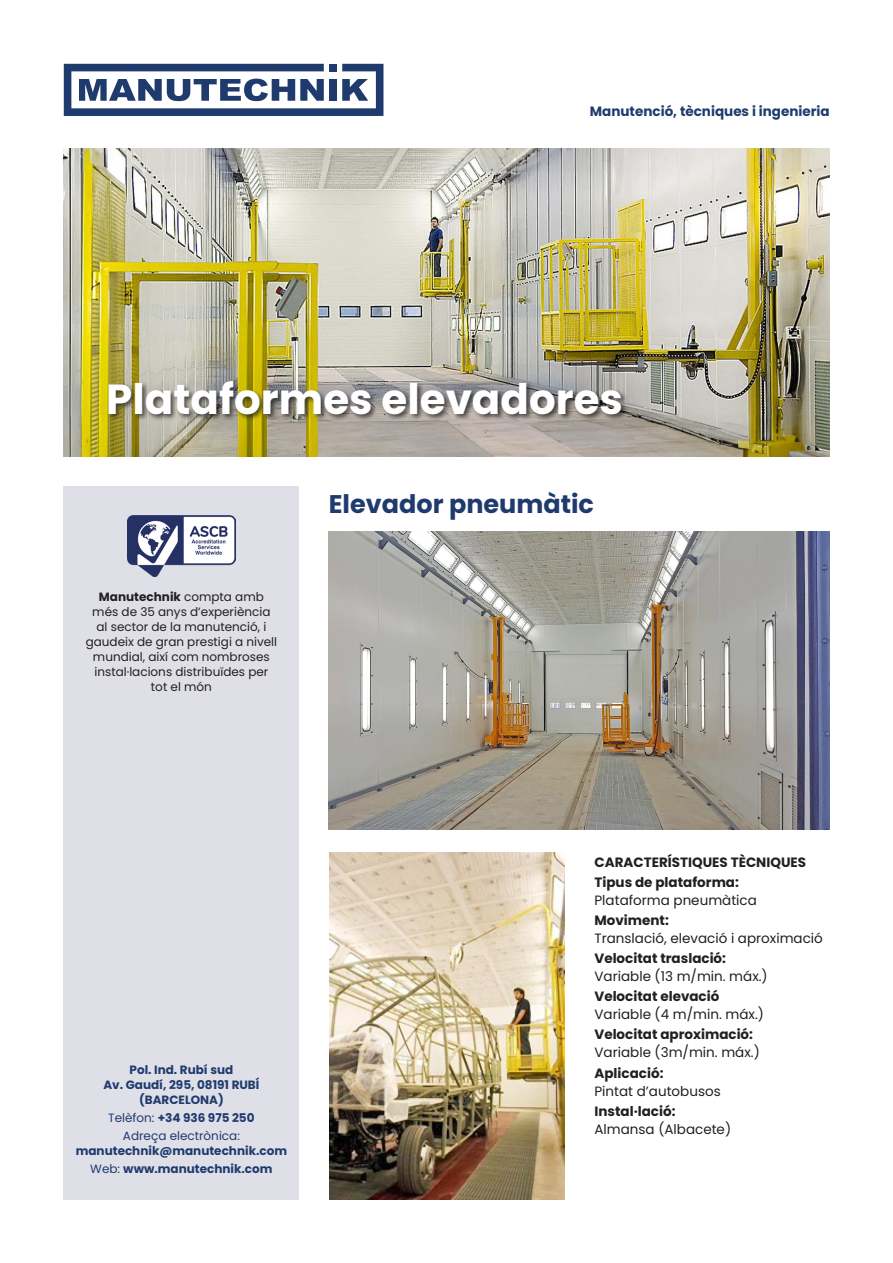
<style>
.page{position:relative;width:893px;height:1263px;background:#fff}
.page>*{position:absolute;margin:0;border:0;box-sizing:border-box;transform-origin:0 0}
.Títols{font:700 42px "Poppins";color:#fff}
.Subtítols{font:700 25.5px "Poppins";color:#1f3b6e}
.Texte_principal_sense_salt_de_línia{font:13.5px/18px "Poppins";color:#231f20}
.Texte_principal_sense_salt_de_línia-2{font:700 13.5px/18px "Poppins";color:#231f20}
.t1{font:700 13.5px "Poppins";color:#1f3b6e}
.t2{font:12px/15px "Poppins";color:#231f20;text-align:center}
.t3{font:700 12px/15px "Poppins";color:#1f3b6e;text-align:center}
.t4{font:12px/18px "Poppins";color:#1f3b6e;text-align:center}
.s1{font-weight:700}
.s2{font-weight:400}
</style>
<div class="page">
<div style="left:64px;top:486px;width:235px;height:713px;background:#dfdfe8"></div>
<img style="left:127px;top:516px;width:108px;height:60px">
<svg style="left:64px;top:64px;width:319px;height:52px"></svg>
<div style="left:329px;top:64px;width:8px;height:7px;background:#1f3b6e"></div>
<img style="left:64px;top:149px;width:765px;height:307px">
<div style="left:107px;top:379px;width:522px;height:43px;background:#231f20;opacity:.75"></div>
<img style="left:329px;top:853px;width:235px;height:346px">
<img style="left:329px;top:531px;width:501px;height:298px">
<p class="t1" style="left:590px;top:103px;width:241px">Manutenció, tècniques i ingenieria</p>
<p class="Títols" style="left:106px;top:375px;width:518px">Plataformes elevadores</p>
<p class="t2" style="left:86px;top:590px;width:193px"><span class="s1">Manutechnik</span> compta amb més de 35 anys d’experiència al sector de la manutenció, i gaudeix de gran prestigi a nivell mundial, així com nombroses instal·lacions distribuïdes per tot el món</p>
<p class="Subtítols" style="left:329px;top:489px;width:267px">Elevador pneumàtic</p>
<p class="t3" style="left:103px;top:1063px;width:157px">Pol. Ind. Rubí sud<br>Av. Gaudí, 295, 08191 RUBÍ (BARCELONA)</p>
<p class="t4" style="left:108px;top:1109px;width:148px">Telèfon: <span class="s1">+34 936 975 250<br></span>Adreça electrònica:</p>
<p class="t3" style="left:76px;top:1142px;width:213px;line-height:18px">manutechnik@manutechnik.com<br><span class="s2">Web:</span> www.manutechnik.com</p>
<p class="Texte_principal_sense_salt_de_línia-2" style="left:594px;top:853px;width:213px">CARACTERÍSTIQUES TÈCNIQUES</p>
<p class="Texte_principal_sense_salt_de_línia" style="left:594px;top:873px;width:164px"><span class="s1">Tipus de plataforma:<br></span>Plataforma pneumàtica</p>
<p class="Texte_principal_sense_salt_de_línia" style="left:594px;top:911px;width:230px"><span class="s1">Moviment:<br></span>Translació, elevació i aproximació</p>
<p class="Texte_principal_sense_salt_de_línia" style="left:594px;top:949px;width:175px"><span class="s1">Velocitat traslació:<br></span>Variable (13 m/min. máx.)</p>
<p class="Texte_principal_sense_salt_de_línia" style="left:594px;top:988px;width:171px"><span class="s1">Velocitat elevació<br></span>Variable (4 m/min. máx.)</p>
<p class="Texte_principal_sense_salt_de_línia-2" style="left:594px;top:1026px;width:167px">Velocitat aproximació:<br><span class="s2">Variable (3m/min. máx.)</span></p>
<p class="Texte_principal_sense_salt_de_línia" style="left:594px;top:1064px;width:128px"><span class="s1">Aplicació:<br></span>Pintat d’autobusos</p>
<p class="Texte_principal_sense_salt_de_línia" style="left:594px;top:1102px;width:138px"><span class="s1">Instal·lació:<br></span>Almansa (Albacete)</p>
</div>
